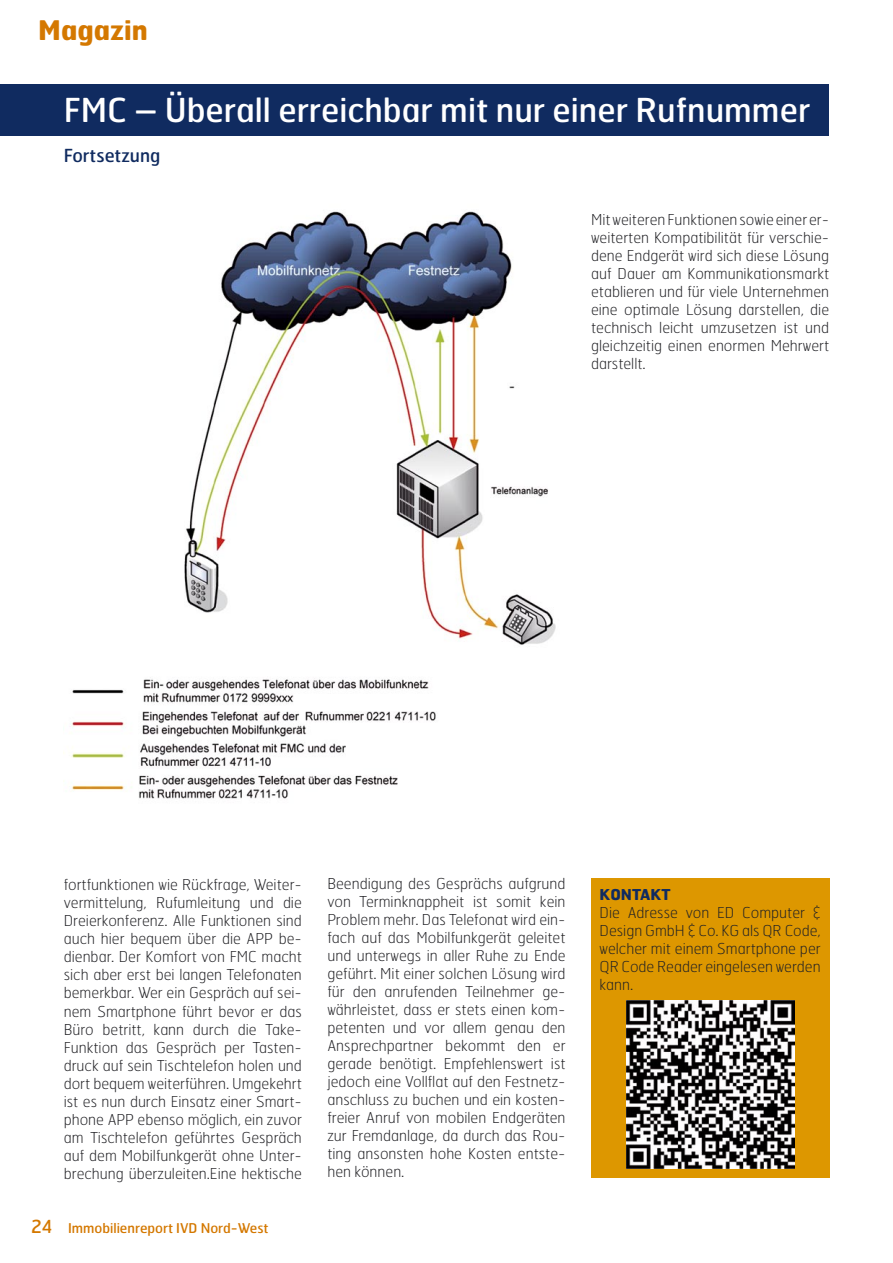
<style>
.page{position:relative;width:893px;height:1263px;background:#fff}
.page>*{position:absolute;margin:0;border:0;box-sizing:border-box;transform-origin:0 0}
.t1{font:33px "Hermes";color:#fff}
.t2{font:700 27px "Hermes";color:#d47800}
.t3{font:18px "Hermes";color:#102b60}
.t4{font:100 15px/18px "Hermes";color:#212125;text-align:justify}
.t5{font:700 15px "Hermes";color:#102b60}
.t6{font:13.5px "Hermes";color:#d47800}
.s1{font-size:18px}
</style>
<div class="page">
<div style="left:591px;top:878px;width:238px;height:300px;background:#dd9700"></div>
<div style="left:0;top:85px;width:829px;height:51px;background:#102b60"></div>
<img style="left:626px;top:1000px;width:168px;height:168px">
<img style="left:71px;top:211px;width:485px;height:588px">
<p class="t2" style="left:38px;top:13px;width:111px">Magazin</p>
<p class="t1" style="left:64px;top:89px;width:748px">FMC – Überall erreichbar mit nur einer Rufnummer</p>
<p class="t3" style="left:64px;top:143px;width:98px">Fortsetzung</p>
<p class="t4" style="left:591px;top:210px;width:240px">Mit weiteren Funktionen sowie einer er&shy;weiterten Kompatibilität für verschie&shy;dene Endgerät wird sich diese Lösung auf Dauer am Kommunikationsmarkt etablieren und für viele Unternehmen eine optimale Lösung darstellen, die technisch leicht umzusetzen ist und gleichzeitig einen enormen Mehrwert darstellt.</p>
<p class="t4" style="left:64px;top:876px;width:240px">fortfunktionen wie Rückfrage, Weiter&shy;vermittelung, Rufumleitung und die Dreierkonferenz. Alle Funktionen sind auch hier bequem über die APP be&shy;dienbar. Der Komfort von FMC macht sich aber erst bei langen Telefonaten bemerkbar. Wer ein Gespräch auf sei&shy;nem Smartphone führt bevor er das Büro betritt, kann durch die Take-Funktion das Gespräch per Tasten&shy;druck auf sein Tischtelefon holen und dort bequem weiterführen. Umgekehrt ist es nun durch Einsatz einer Smart&shy;phone APP ebenso möglich, ein zuvor am Tischtelefon geführtes Gespräch auf dem Mobilfunkgerät ohne Unter&shy;brechung überzuleiten.Eine hektische</p>
<p class="t4" style="left:327px;top:874px;width:240px">Beendigung des Gesprächs aufgrund von Terminknappheit ist somit kein Problem mehr. Das Telefonat wird ein&shy;fach auf das Mobilfunkgerät geleitet und unterwegs in aller Ruhe zu Ende geführt. Mit einer solchen Lösung wird für den anrufenden Teilnehmer ge&shy;währleistet, dass er stets einen kom&shy;petenten und vor allem genau den Ansprechpartner bekommt den er gerade benötigt. Empfehlenswert ist jedoch eine Vollflat auf den Festnetz&shy;anschluss zu buchen und ein kosten&shy;freier Anruf von mobilen Endgeräten zur Fremdanlage, da durch das Rou&shy;ting ansonsten hohe Kosten entste&shy;hen können.</p>
<p class="t6" style="left:31px;top:1220px;width:239px"><span class="s1">24</span> Immobilienreport IVD Nord-West</p>
<p class="t5" style="left:600px;top:885px;width:72px">KONTAKT</p>
<p class="t4" style="left:600px;top:903px;width:223px">Die Adresse von ED Computer &amp; Design GmbH &amp; Co. KG als QR Code, welcher mit einem Smartphone per QR Code Reader eingelesen werden kann.</p>
</div>
